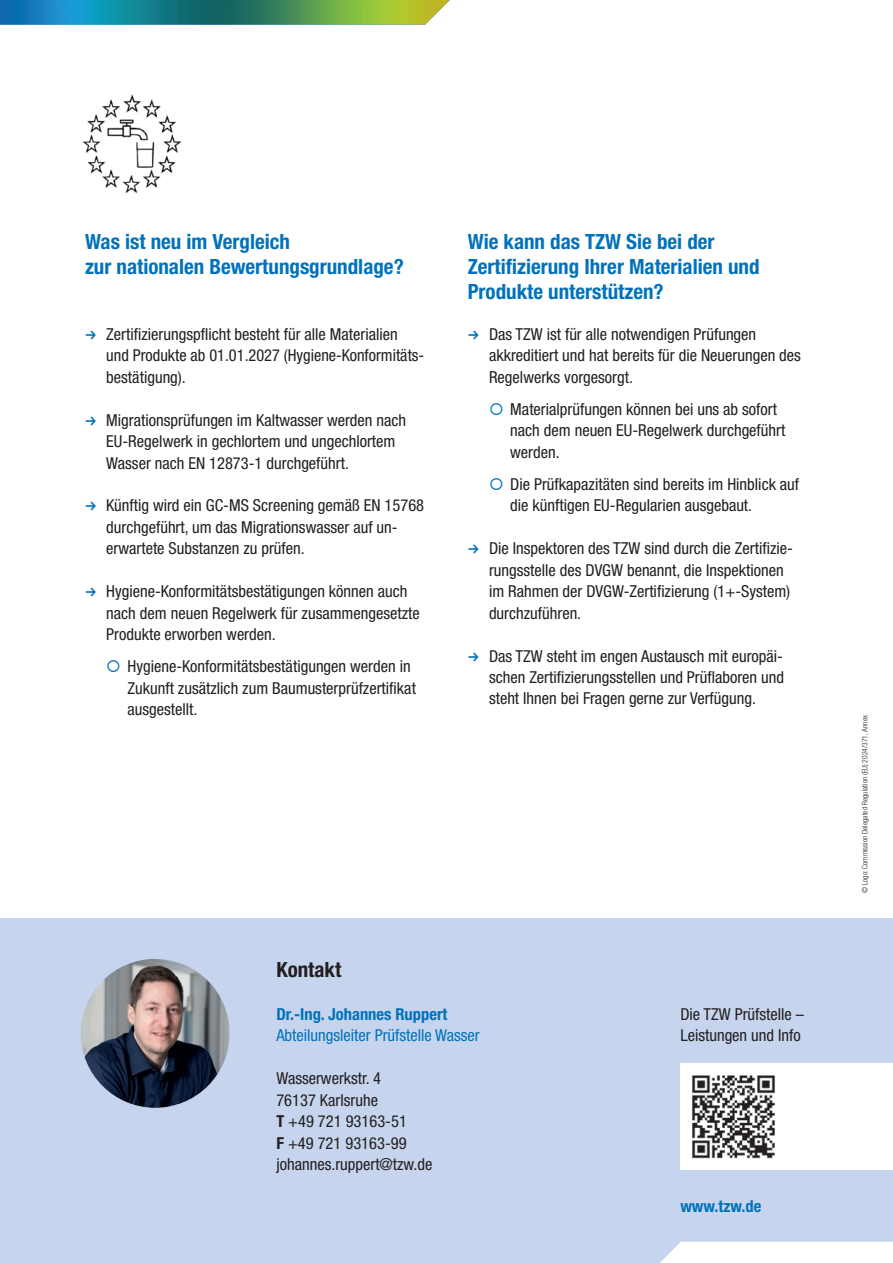
<style>
.page{position:relative;width:893px;height:1263px;background:#fff}
.page>*{position:absolute;margin:0;border:0;box-sizing:border-box;transform-origin:0 0}
.t1{font:700 condensed 21px/25.2px "Helvetica Neue LT Pro";color:#0072bc}
.Fließtext_neu{font:700 condensed 21px "Helvetica Neue LT Pro";color:#231f20}
.Fließtext_neu-2{font:condensed 16.5px/21.5px "Helvetica Neue LT Pro";color:#231f20}
.Fließtext_neu-3{font:700 condensed 16.5px "Helvetica Neue LT Pro";color:#0072bc}
.Fließtext_neu-4{font:condensed 16.5px "Helvetica Neue LT Pro";color:#0072bc}
.t2{font:300 condensed 7.5px "Helvetica Neue LT Pro";letter-spacing:.005em;color:#231f20}
.s1{color:#0072bc}
.s2{font-weight:700}
</style>
<div class="page">
<div style="left:0;top:919px;width:893px;height:344px;background:#c6d5ed"></div>
<img style="left:81px;top:959px;width:149px;height:149px;border-radius:74px">
<div style="left:660px;top:1242px;width:233px;height:21px;background:#fff"></div>
<img style="left:0;top:0;width:450px;height:25px">
<img style="left:82px;top:94px;width:100px;height:100px">
<div style="left:680px;top:1063px;width:213px;height:106px;background:#fff"></div>
<img style="left:692px;top:1075px;width:83px;height:84px">
<p class="t1" style="left:85px;top:229px;width:320px">Was ist neu im Vergleich<br>zur nationalen Bewertungsgrundlage?</p>
<p class="Fließtext_neu-2" style="left:106px;top:323px;width:318px">Zertifizierungspflicht besteht für alle Materialien und Produkte ab 01.01.2027 (Hygiene-Konformitäts&shy;bestätigung).</p>
<p class="Fließtext_neu-2" style="left:106px;top:409px;width:301px">Migrationsprüfungen im Kaltwasser werden nach<br>EU-Regelwerk in gechlortem und ungechlortem<br>Wasser nach EN 12873-1 durchgeführt.</p>
<p class="Fließtext_neu-2" style="left:106px;top:495px;width:319px">Künftig wird ein GC-MS Screening gemäß EN 15768 durchgeführt, um das Migrationswasser auf un&shy;erwartete Substanzen zu prüfen.</p>
<p class="Fließtext_neu-2" style="left:106px;top:580px;width:315px">Hygiene-Konformitätsbestätigungen können auch nach dem neuen Regelwerk für zusammengesetzte<br>Produkte erworben werden.</p>
<p class="Fließtext_neu-2" style="left:128px;top:655px;width:290px;text-indent:-21px"><span class="s1">○</span> Hygiene-Konformitätsbestätigungen werden in<br>Zukunft zusätzlich zum Baumusterprüfzertifikat ausgestellt.</p>
<p class="t1" style="left:468px;top:229px;width:293px">Wie kann das TZW Sie bei der<br>Zertifizierung Ihrer Materialien und<br>Produkte unterstützen?</p>
<p class="Fließtext_neu-2" style="left:489px;top:323px;width:313px">Das TZW ist für alle notwendigen Prüfungen akkreditiert und hat bereits für die Neuerungen des<br>Regelwerks vorgesorgt.</p>
<p class="Fließtext_neu-2" style="left:510px;top:398px;width:277px;text-indent:-21px"><span class="s1">○</span> Materialprüfungen können bei uns ab sofort nach dem neuen EU-Regelwerk durchgeführt werden.</p>
<p class="Fließtext_neu-2" style="left:510px;top:473px;width:290px;text-indent:-21px"><span class="s1">○</span> Die Prüfkapazitäten sind bereits im Hinblick auf die künftigen EU-Regularien ausgebaut.</p>
<p class="Fließtext_neu-2" style="left:489px;top:538px;width:305px">Die Inspektoren des TZW sind durch die Zertifizie&shy;rungsstelle des DVGW benannt, die Inspektionen im Rahmen der DVGW-Zertifizierung (1+-System) durchzuführen.</p>
<p class="Fließtext_neu-2" style="left:489px;top:645px;width:297px;text-align:justify">Das TZW steht im engen Austausch mit europäi&shy;schen Zertifizierungsstellen und Prüflaboren und steht Ihnen bei Fragen gerne zur Verfügung.</p>
<p class="Fließtext_neu" style="left:276px;top:957px;width:66px">Kontakt</p>
<p class="Fließtext_neu-3" style="left:276px;top:1004px;width:172px">Dr.-Ing. Johannes Ruppert</p>
<p class="Fließtext_neu-4" style="left:276px;top:1026px;width:205px">Abteilungsleiter Prüfstelle Wasser</p>
<p class="Fließtext_neu-2" style="left:276px;top:1067px;width:106px">Wasserwerkstr. 4</p>
<p class="Fließtext_neu-2" style="left:276px;top:1089px;width:103px">76137 Karlsruhe</p>
<p class="Fließtext_neu-2" style="left:276px;top:1110px;width:132px"><span class="s2">T</span> +49 721 93163-51</p>
<p class="Fließtext_neu-2" style="left:276px;top:1132px;width:132px"><span class="s2">F</span> +49 721 93163-99</p>
<p class="Fließtext_neu-2" style="left:276px;top:1153px;width:158px">johannes.ruppert@tzw.de</p>
<p class="Fließtext_neu-2" style="left:680px;top:1003px;width:125px">Die TZW Prüfstelle –<br>Leistungen und Info</p>
<p class="Fließtext_neu-3" style="left:680px;top:1196px;width:82px">www.tzw.de</p>
<p class="t2" style="left:860px;top:893px;width:179px;rotate:-90deg">© Logo: Commission Delegated Regulation (EU) 2024/371, Annex</p>
</div>
